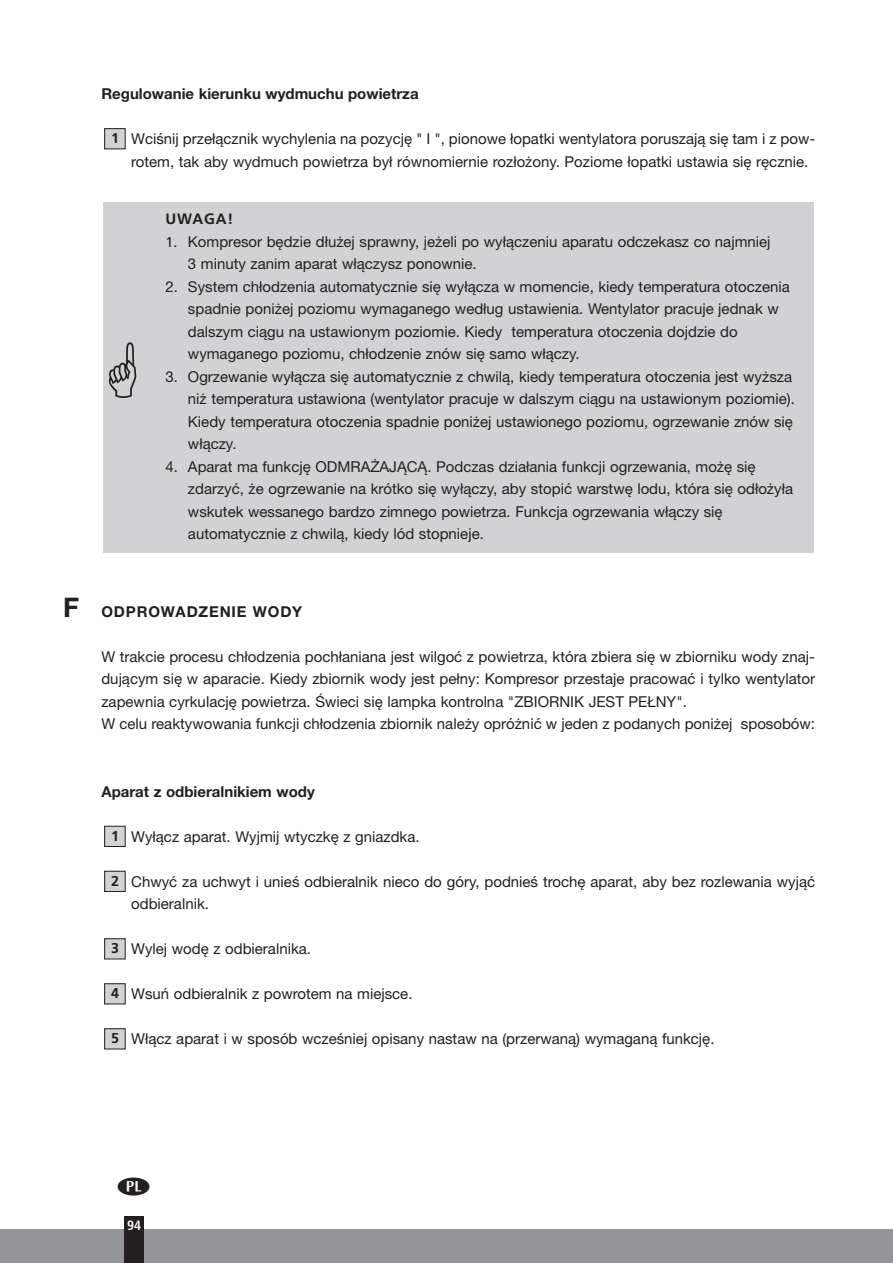
<style>
.page{position:relative;width:893px;height:1263px;background:#fff}
.page>*{position:absolute;margin:0;border:0;box-sizing:border-box;transform-origin:0 0}
.t1{font:15px/22.5px "Helvetica Neue East A";color:#231f20}
.t2{font:700 15px "Helvetica Neue East A";color:#231f20}
.t3{font:700 15px "Helvetica Neue East A";letter-spacing:.055em;color:#231f20}
.t4{font:700 15px "Frutiger";letter-spacing:.055em;color:#231f20}
.t5{font:700 14.25px "Frutiger";color:#231f20}
.t6{font:700 condensed 13.5px "Frutiger";color:#fff}
.s1{font-family:"Frutiger";font-size:14.25px}
.s2{font-size:27px}
.s3{font-family:"Frutiger";font-weight:700;font-size:14.25px}
</style>
<div class="page">
<div style="left:0;top:1229px;width:893px;height:34px;background:#939598"></div>
<div style="left:105px;top:1029px;width:20px;height:20px;background:#d1d2d4"></div>
<div style="left:104px;top:1028px;width:22px;height:21px;border:1px solid #231f20"></div>
<div style="left:105px;top:984px;width:20px;height:20px;background:#d1d2d4"></div>
<div style="left:104px;top:983px;width:22px;height:21px;border:1px solid #231f20"></div>
<div style="left:105px;top:939px;width:20px;height:20px;background:#d1d2d4"></div>
<div style="left:104px;top:938px;width:22px;height:21px;border:1px solid #231f20"></div>
<div style="left:105px;top:871px;width:20px;height:20px;background:#d1d2d4"></div>
<div style="left:104px;top:871px;width:22px;height:21px;border:1px solid #231f20"></div>
<div style="left:105px;top:826px;width:20px;height:20px;background:#d1d2d4"></div>
<div style="left:104px;top:826px;width:22px;height:21px;border:1px solid #231f20"></div>
<div style="left:103px;top:202px;width:710px;height:351px;background:#d1d2d4"></div>
<div style="left:105px;top:129px;width:20px;height:20px;background:#d1d2d4"></div>
<div style="left:104px;top:128px;width:22px;height:21px;border:1px solid #231f20"></div>
<div style="left:124px;top:1216px;width:20px;height:47px;background:#231f20"></div>
<p class="t2" style="left:101px;top:88px;width:319px">Regulowanie kierunku wydmuchu powietrza</p>
<p class="t1" style="left:131px;top:129px;width:685px">Wciśnij przełącznik wychylenia na pozycję " I ", pionowe łopatki wentylatora poruszają się tam i z pow&shy;rotem, tak aby wydmuch powietrza był równomiernie rozłożony. Poziome łopatki ustawia się ręcznie.</p>
<p class="t5" style="left:111px;top:133px;width:9px">1</p>
<p class="t4" style="left:165px;top:213px;width:69px">UWAGA!</p>
<p class="t1" style="left:188px;top:232px;width:584px;text-indent:-23px"><span class="s1">1.</span> Kompresor będzie dłużej sprawny, jeżeli po wyłączeniu aparatu odczekasz co najmniej<br>3 minuty zanim aparat włączysz ponownie.</p>
<p class="t1" style="left:188px;top:277px;width:603px;text-indent:-23px">2. System chłodzenia automatycznie się wyłącza w momencie, kiedy temperatura otoczenia spadnie poniżej poziomu wymaganego według ustawienia. Wentylator pracuje jednak w dalszym ciągu na ustawionym poziomie. Kiedy temperatura otoczenia dojdzie do wymaganego poziomu, chłodzenie znów się samo włączy.</p>
<p class="t1" style="left:188px;top:367px;width:608px;text-indent:-23px">3. Ogrzewanie wyłącza się automatycznie z chwilą, kiedy temperatura otoczenia jest wyższa niż temperatura ustawiona (wentylator pracuje w dalszym ciągu na ustawionym poziomie).<br>Kiedy temperatura otoczenia spadnie poniżej ustawionego poziomu, ogrzewanie znów się włączy.</p>
<p class="t1" style="left:188px;top:457px;width:607px;text-indent:-23px">4. Aparat ma funkcję ODMRAŻAJĄCĄ. Podczas działania funkcji ogrzewania, możę się zdarzyć, że ogrzewanie na krótko się wyłączy, aby stopić warstwę lodu, która się odłożyła wskutek wessanego bardzo zimnego powietrza. Funkcja ogrzewania włączy się automatycznie z chwilą, kiedy lód stopnieje.</p>
<p class="t3" style="left:63px;top:606px;width:241px"><span class="s2">F</span> ODPROWADZENIE WODY</p>
<p class="t1" style="left:101px;top:646px;width:715px">W trakcie procesu chłodzenia pochłaniana jest wilgoć z powietrza, która zbiera się w zbiorniku wody znaj&shy;dującym się w aparacie. Kiedy zbiornik wody jest pełny: Kompresor przestaje pracować i tylko wentylator zapewnia cyrkulację powietrza. Świeci się lampka kontrolna "ZBIORNIK JEST PEŁNY".<br>W celu reaktywowania funkcji chłodzenia zbiornik należy opróżnić w jeden z podanych poniżej sposobów:</p>
<p class="t2" style="left:101px;top:786px;width:215px">Aparat z odbieralnikiem wody</p>
<p class="t1" style="left:131px;top:826px;width:290px">Wyłącz aparat. Wyjmij wtyczkę z gniazdka.</p>
<p class="t1" style="left:131px;top:871px;width:685px">Chwyć za uchwyt i unieś odbieralnik nieco do góry, podnieś trochę aparat, aby bez rozlewania wyjąć odbieralnik.</p>
<p class="t1" style="left:131px;top:939px;width:181px">Wylej wodę z odbieralnika.</p>
<p class="t1" style="left:131px;top:984px;width:283px">Wsuń odbieralnik z powrotem na miejsce.</p>
<p class="t1" style="left:111px;top:1029px;width:605px"><span class="s3">5</span> Włącz aparat i w sposób wcześniej opisany nastaw na (przerwaną) wymaganą funkcję.</p>
<p class="t5" style="left:111px;top:830px;width:9px">1</p>
<p class="t5" style="left:111px;top:875px;width:9px">2</p>
<p class="t5" style="left:111px;top:943px;width:9px">3</p>
<p class="t5" style="left:111px;top:988px;width:9px">4</p>
<p class="t6" style="left:127px;top:1219px;width:16px">94</p>
</div>
